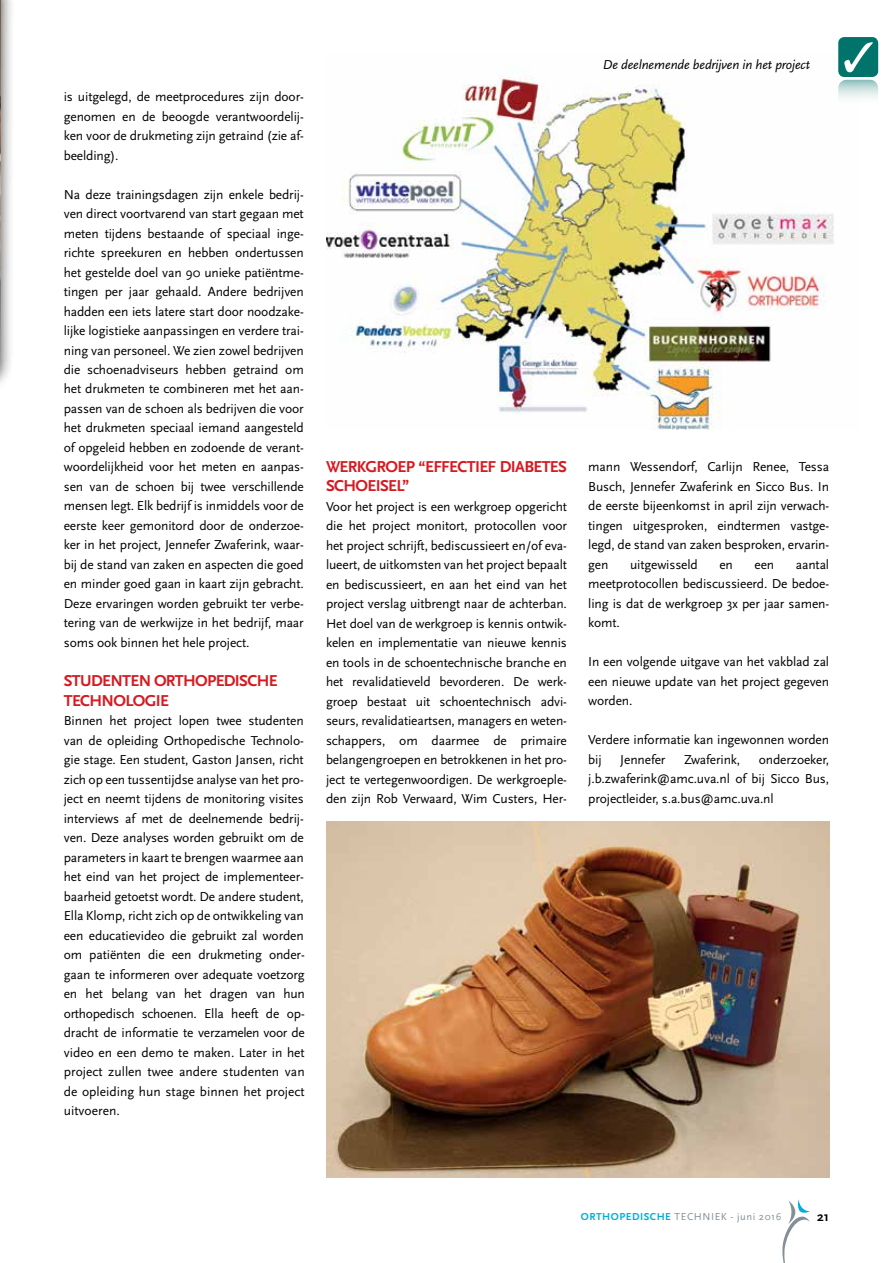
<style>
.page{position:relative;width:893px;height:1263px;background:#fff}
.page>*{position:absolute;margin:0;border:0;box-sizing:border-box;transform-origin:0 0}
.t1{font:700 16.5px/19.5px "AD Scala Sans";letter-spacing:-.04em;color:#d71920}
.t2{font:13.5px/19.5px "AD Scala Sans Romein";letter-spacing:-.01em;color:#000;text-align:justify}
.t3{font:italic 13.5px "AD Scala Sans";letter-spacing:-.01em;color:#000}
.t4{font:700 13.5px "AD Scala Sans";color:#000}
.t5{font:10.5px "AD Scala Sans Romein";letter-spacing:.05em;color:#839097}
.s1{font-family:"AD Scala Sans";font-weight:700;color:#00addc}
</style>
<div class="page">
<img style="left:326px;top:77px;width:518px;height:353px">
<div style="left:0;top:0;width:15px;height:527px;background:#000;opacity:.75"></div>
<img style="left:0;top:0;width:1px;height:365px">
<svg style="left:782px;top:1199px;width:28px;height:64px"></svg>
<svg style="left:838px;top:80px;width:40px;height:39px"></svg>
<div style="left:837px;top:36px;width:42px;height:42px;background:#00746b;border-radius:7px"></div>
<div style="left:836px;top:35px;width:45px;height:45px;border:3px solid #fff;border-radius:7px"></div>
<svg style="left:844px;top:42px;width:29px;height:30px"></svg>
<img style="left:326px;top:821px;width:503px;height:357px">
<p class="t2" style="left:64px;top:87px;width:242px">is uitgelegd, de meetprocedures zijn door&shy;genomen en de beoogde verantwoordelij&shy;ken voor de drukmeting zijn getraind (zie af&shy;beelding).</p>
<p class="t2" style="left:64px;top:185px;width:242px">Na deze trainingsdagen zijn enkele bedrij&shy;ven direct voortvarend van start gegaan met meten tijdens bestaande of speciaal inge&shy;richte spreekuren en hebben ondertussen het gestelde doel van 90 unieke patiëntme&shy;tingen per jaar gehaald. Andere bedrijven hadden een iets latere start door noodzake&shy;lijke logistieke aanpassingen en verdere trai&shy;ning van personeel. We zien zowel bedrijven die schoenadviseurs hebben getraind om het drukmeten te combineren met het aan&shy;passen van de schoen als bedrijven die voor het drukmeten speciaal iemand aangesteld of opgeleid hebben en zodoende de verant&shy;woordelijkheid voor het meten en aanpas&shy;sen van de schoen bij twee verschillende mensen legt. Elk bedrijf is inmiddels voor de eerste keer gemonitord door de onderzoe&shy;ker in het project, Jennefer Zwaferink, waar&shy;bij de stand van zaken en aspecten die goed en minder goed gaan in kaart zijn gebracht.<br>Deze ervaringen worden gebruikt ter verbe&shy;tering van de werkwijze in het bedrijf, maar soms ook binnen het hele project.</p>
<p class="t1" style="left:64px;top:671px;width:215px">STUDENTEN ORTHOPEDISCHE<br>TECHNOLOGIE</p>
<p class="t2" style="left:64px;top:711px;width:242px">Binnen het project lopen twee studenten van de opleiding Orthopedische Technolo&shy;gie stage. Een student, Gaston Jansen, richt zich op een tussentijdse analyse van het pro&shy;ject en neemt tijdens de monitoring visites interviews af met de deelnemende bedrij&shy;ven. Deze analyses worden gebruikt om de parameters in kaart te brengen waarmee aan het eind van het project de implementeer&shy;baarheid getoetst wordt. De andere student, Ella Klomp, richt zich op de ontwikkeling van een educatievideo die gebruikt zal worden om patiënten die een drukmeting onder&shy;gaan te informeren over adequate voetzorg en het belang van het dragen van hun orthopedisch schoenen. Ella heeft de op&shy;dracht de informatie te verzamelen voor de video en een demo te maken. Later in het project zullen twee andere studenten van de opleiding hun stage binnen het project uitvoeren.</p>
<p class="t3" style="left:603px;top:57px;width:209px">De deelnemende bedrijven in het project</p>
<p class="t1" style="left:326px;top:457px;width:242px">WERKGROEP “EFFECTIEF DIABETES<br>SCHOEISEL”</p>
<p class="t2" style="left:326px;top:497px;width:242px">Voor het project is een werkgroep opgericht die het project monitort, protocollen voor het project schrijft, bediscussieert en/of eva&shy;lueert, de uitkomsten van het project bepaalt en bediscussieert, en aan het eind van het project verslag uitbrengt naar de achterban.<br>Het doel van de werkgroep is kennis ontwik&shy;kelen en implementatie van nieuwe kennis en tools in de schoentechnische branche en het revalidatieveld bevorderen. De werk&shy;groep bestaat uit schoentechnisch advi&shy;seurs, revalidatieartsen, managers en weten&shy;schappers, om daarmee de primaire belangengroepen en betrokkenen in het pro&shy;ject te vertegenwoordigen. De werkgroeple&shy;den zijn Rob Verwaard, Wim Custers, Her-</p>
<p class="t2" style="left:588px;top:458px;width:242px">mann Wessendorf, Carlijn Renee, Tessa Busch, Jennefer Zwaferink en Sicco Bus. In de eerste bijeenkomst in april zijn verwach&shy;tingen uitgesproken, eindtermen vastge&shy;legd, de stand van zaken besproken, ervarin&shy;gen</p>
<p class="t2" style="left:588px;top:555px;width:242px;text-indent:208px">aantal meetprotocollen bediscussieerd. De bedoe&shy;ling is dat de werkgroep 3x per jaar samen&shy;komt.</p>
<p class="t2" style="left:588px;top:652px;width:242px">In een volgende uitgave van het vakblad zal een nieuwe update van het project gegeven worden.</p>
<p class="t2" style="left:588px;top:730px;width:242px">Verdere informatie kan ingewonnen worden bij</p>
<p class="t2" style="left:630px;top:555px;width:69px">uitgewisseld</p>
<p class="t2" style="left:719px;top:555px;width:15px">en</p>
<p class="t2" style="left:754px;top:555px;width:21px">een</p>
<p class="t2" style="left:620px;top:750px;width:47px">Jennefer</p>
<p class="t2" style="left:684px;top:750px;width:58px">Zwaferink,</p>
<p class="t2" style="left:588px;top:750px;width:242px;text-indent:171px">onderzoeker, j.b.zwaferink@amc.uva.nl of bij Sicco Bus, projectleider, s.a.bus@amc.uva.nl</p>
<p class="t5" style="left:581px;top:1211px;width:202px"><span class="s1">ORTHOPEDISCHE</span> TECHNIEK - juni 2016</p>
<p class="t4" style="left:817px;top:1209px;width:14px">21</p>
</div>
